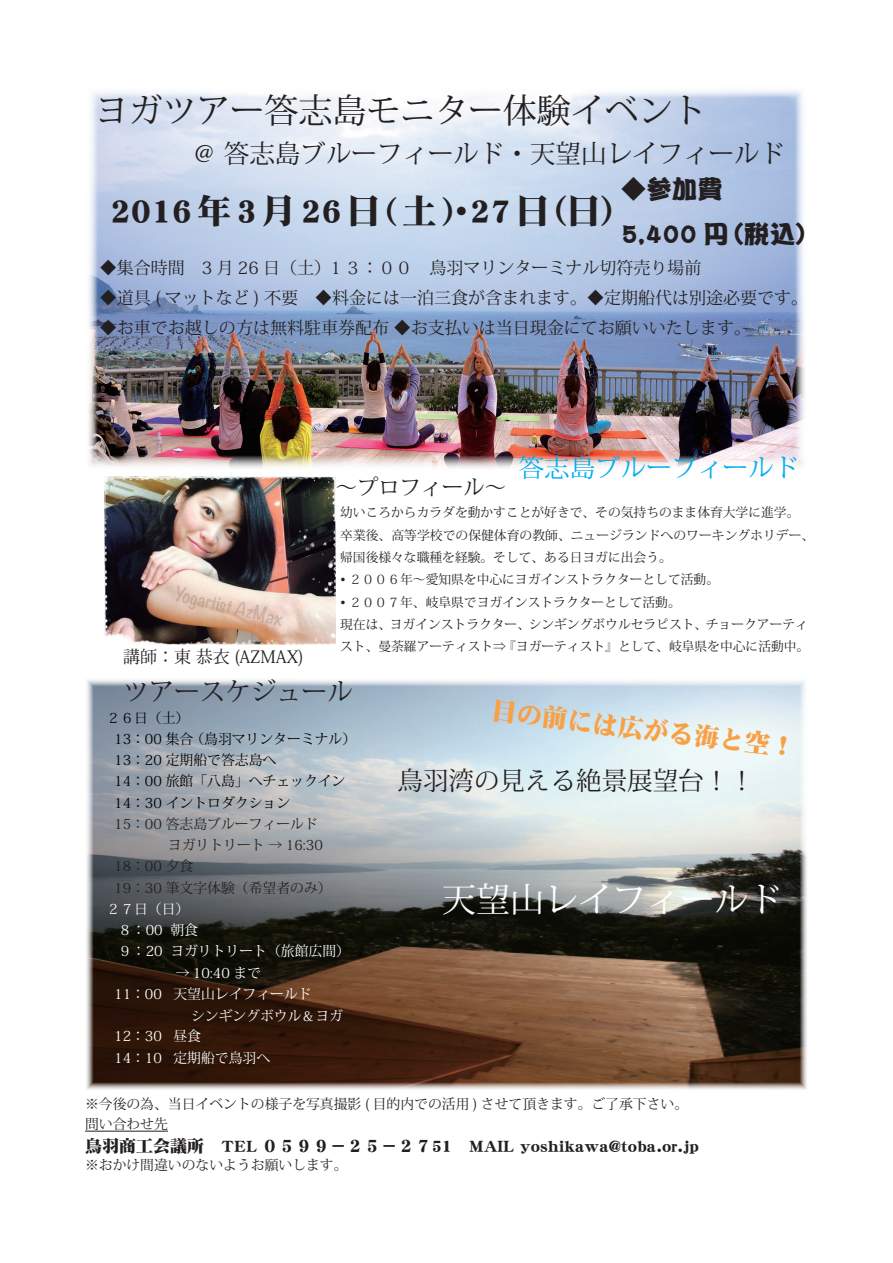
<style>
.page{position:relative;width:893px;height:1263px;background:#fff}
.page>*{position:absolute;margin:0;border:0;box-sizing:border-box;transform-origin:0 0}
.t1{font:34.05px "DF Mincho Std W12";color:#231f20}
.t2{font:34.05px "Koz Min Pro";color:#231f20}
.t3{font:34.05px "Koz Min Pro";color:#fff}
.t4{font:25.5px "Koz Min Pro";color:#231f20}
.t5{font:25.5px/44.7px "DFPOP2 Std W12";color:#231f20}
.t6{font:25.5px "DF Mincho Std W12";color:#f8a045}
.t7{font:25.5px "Koz Min Pro";color:#00aeef}
.t8{font:21.3px "Koz Min Pro";color:#231f20}
.t9{font:16.95px "Koz Min Pro";color:#231f20}
.t10{font:16.95px "DF Mincho Std W12";color:#231f20}
.t11{font:13.8px "Koz Min Pro";color:#231f20}
.t12{font:13.8px/21.3px "Koz Min Pro";color:#fff}
.t13{font:13.8px/21.3px "Koz Min Pro";color:#000}
.t14{font:12.75px/22.4px "Koz Min Pro";color:#231f20}
</style>
<div class="page">
<hr style="left:85px;top:1131px;width:83px;height:1px;background:#231f20">
<img style="left:88px;top:90px;width:717px;height:378px">
<img style="left:86px;top:680px;width:721px;height:410px">
<img style="left:104px;top:476px;width:232px;height:168px">
<h1 class="t2" style="left:94px;top:87px;width:614px">ヨガツアー答志島モニター体験イベント</h1>
<h2 class="t4" style="left:191px;top:135px;width:595px">＠答志島ブルーフィールド・天望山レイフィールド</h2>
<h2 class="t5" style="left:621px;top:166px;width:201px">◆参加費<br>5,400 （円税込(</h2>
<h1 class="t1" style="left:111px;top:192px;width:369px">2016年 3 月 26 日 土( )・</h1>
<h3 class="t9" style="left:327px;top:256px;width:376px">１３：００　鳥羽マリンターミナル切符売り場前</h3>
<h1 class="t1" style="left:470px;top:192px;width:166px">27 （日日(</h1>
<h3 class="t9" style="left:100px;top:256px;width:233px">◆集合時間　3 月 26 日（土）</h3>
<h3 class="t9" style="left:100px;top:286px;width:710px">◆道具 ( マットなど ) 不要　◆料金には一泊三食が含まれます。◆定期船代は別途必要です。</h3>
<h3 class="t9" style="left:100px;top:316px;width:653px">◆お車でお越しの方は無料駐車券配布 ◆お支払いは当日現金にてお願いいたします。</h3>
<h3 class="t8" style="left:336px;top:472px;width:172px">～プロフィール~</h3>
<h2 class="t7" style="left:519px;top:450px;width:282px">答志島ブルーフィールド</h2>
<h3 class="t9" style="left:123px;top:645px;width:182px">講師：東恭衣 (AZMAX(</h3>
<p class="t14" style="left:340px;top:501px;width:476px">幼いころからカラダを動かすことが好きで、その気持ちのまま体育大学に進学。卒業後、高等学校での保健体育の教師、ニュージランドへのワーキングホリデー、帰国後様々な職種を経験。そして、ある日ヨガに出会う。</p>
<p class="t14" style="left:340px;top:568px;width:380px">• ２００６年～愛知県を中心にヨガインストラクターとして活動。</p>
<p class="t14" style="left:340px;top:590px;width:469px">• ２００７年、岐阜県でヨガインストラクターとして活動。<br>現在は、ヨガインストラクター、シンギングボウルセラピスト、チョークアーティ</p>
<p class="t14" style="left:340px;top:635px;width:471px">スト、曼荼羅アーティスト⇒ 『ヨガーティスト』として、岐阜県を中心に活動中。</p>
<h2 class="t4" style="left:123px;top:673px;width:231px">ツアースケジュール</h2>
<p class="t13" style="left:107px;top:706px;width:84px">２６日（土(</p>
<p class="t13" style="left:190px;top:728px;width:167px">（鳥羽マリンターミナル(</p>
<p class="t13" style="left:114px;top:728px;width:233px">13：00 集合<br>13：20 定期船で答志島へ<br>14：00 旅館「八島」へチェックイン<br>14：30 イントロダクション</p>
<p class="t11" style="left:114px;top:814px;width:205px">15：00 答志島ブルーフィールド</p>
<p class="t11" style="left:168px;top:835px;width:156px">ヨガリトリート → 16:30</p>
<p class="t11" style="left:114px;top:856px;width:81px">18：00 夕食</p>
<p class="t11" style="left:114px;top:878px;width:219px">19：30 筆文字体験（希望者のみ(</p>
<p class="t12" style="left:170px;top:898px;width:29px;text-indent:-64px">２７日（日(朝食</p>
<p class="t12" style="left:118px;top:919px;width:46px">８：00</p>
<p class="t12" style="left:118px;top:940px;width:46px">９：20</p>
<p class="t12" style="left:114px;top:983px;width:49px">11：00</p>
<p class="t12" style="left:114px;top:1025px;width:49px">12：30</p>
<p class="t12" style="left:114px;top:1046px;width:49px">14：10</p>
<p class="t12" style="left:170px;top:940px;width:181px">ヨガリトリート（旅館広間(</p>
<p class="t12" style="left:173px;top:961px;width:140px">→ 10:40 まで<br>天望山レイフィールド</p>
<p class="t12" style="left:173px;top:1005px;width:171px;line-height:20.2px;text-indent:18px">シンギングボウル＆ヨガ昼食</p>
<p class="t12" style="left:173px;top:1046px;width:98px">定期船で鳥羽へ</p>
<h2 class="t6" style="left:493px;top:696px;width:308px;rotate:7deg">目の前には広がる海と空!</h2>
<h2 class="t4" style="left:398px;top:763px;width:359px">鳥羽湾の見える絶景展望台!!</h2>
<h1 class="t3" style="left:442px;top:876px;width:342px">天望山レイフィールド</h1>
<p class="t11" style="left:85px;top:1094px;width:605px">※今後の為、当日イベントの様子を写真撮影 ( 目的内での活用 ) させて頂きます。ご了承下さい。</p>
<p class="t11" style="left:85px;top:1114px;width:84px">問い合わせ先</p>
<h3 class="t10" style="left:85px;top:1136px;width:615px">鳥羽商工会議所　TEL ０５９９－２５－２７51　MAIL yoshikawa@toba.or.jp</h3>
<p class="t11" style="left:85px;top:1155px;width:264px">※おかけ間違いのないようお願いします。</p>
</div>
